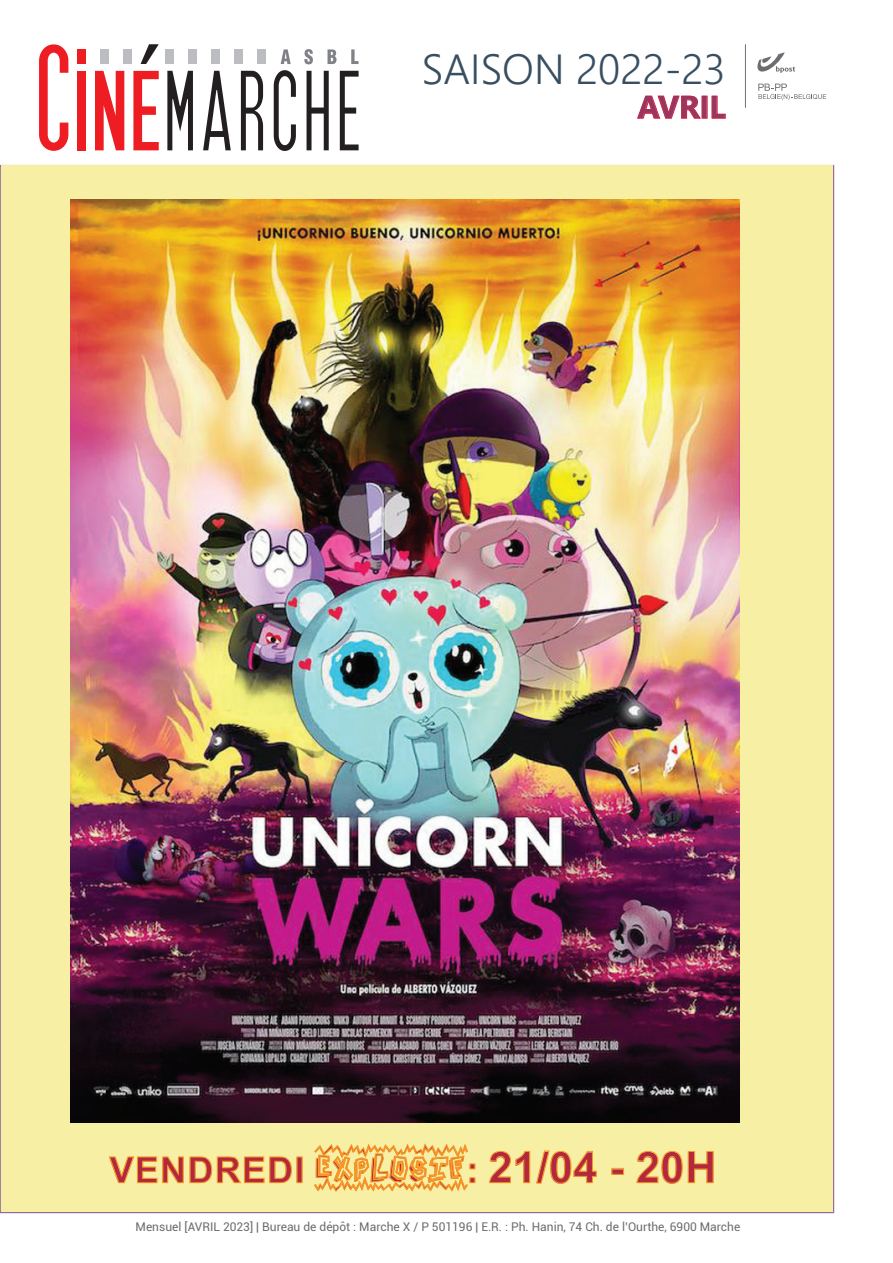
<style>
.page{position:relative;width:893px;height:1263px;background:#fff}
.page>*{position:absolute;margin:0;border:0;box-sizing:border-box;transform-origin:0 0}
.t1{font:300 42px "Segoe UI";color:#384e61}
.t2{font:700 36px "Arial";letter-spacing:.035em;color:#b2293d}
.t3{font:700 31.5px "Segoe UI";color:#9c355e}
.t4{font:12px "Roboto";color:#6c6d70}
.s1{font-family:"Batman Beatthehell Outta Me";font-weight:400}
.s2{font-size:43.5px}
</style>
<div class="page">
<div style="left:1px;top:166px;width:832px;height:1046px;background:#f7efa4"></div>
<img style="left:70px;top:200px;width:670px;height:923px">
<svg style="left:637px;top:95px;width:64px;height:24px"></svg>
<svg style="left:711px;top:95px;width:15px;height:24px"></svg>
<div style="left:188px;top:50px;width:9px;height:14px;background:#bcbdc0"></div>
<div style="left:211px;top:50px;width:9px;height:14px;background:#bcbdc0"></div>
<div style="left:166px;top:50px;width:8px;height:14px;background:#bcbdc0"></div>
<div style="left:234px;top:50px;width:9px;height:14px;background:#bcbdc0"></div>
<div style="left:257px;top:50px;width:9px;height:14px;background:#bcbdc0"></div>
<div style="left:100px;top:50px;width:9px;height:14px;background:#bcbdc0"></div>
<div style="left:123px;top:50px;width:9px;height:14px;background:#bcbdc0"></div>
<div style="left:77px;top:71px;width:9px;height:79px;background:#ee1d23"></div>
<svg style="left:39px;top:44px;width:29px;height:107px"></svg>
<svg style="left:95px;top:71px;width:29px;height:79px"></svg>
<svg style="left:133px;top:71px;width:26px;height:79px"></svg>
<div style="left:77px;top:50px;width:9px;height:14px;background:#ee1d23"></div>
<svg style="left:167px;top:71px;width:26px;height:79px"></svg>
<svg style="left:241px;top:71px;width:22px;height:79px"></svg>
<svg style="left:274px;top:70px;width:22px;height:81px"></svg>
<svg style="left:307px;top:71px;width:22px;height:79px"></svg>
<svg style="left:340px;top:71px;width:19px;height:79px"></svg>
<svg style="left:203px;top:71px;width:28px;height:79px"></svg>
<svg style="left:141px;top:44px;width:18px;height:20px"></svg>
<svg style="left:281px;top:49px;width:10px;height:15px"></svg>
<svg style="left:304px;top:49px;width:9px;height:15px"></svg>
<svg style="left:327px;top:49px;width:10px;height:15px"></svg>
<svg style="left:351px;top:49px;width:8px;height:15px"></svg>
<svg style="left:758px;top:84px;width:68px;height:16px"></svg>
<svg style="left:757px;top:52px;width:38px;height:21px"></svg>
<hr style="left:745px;top:44px;width:1px;height:64px;background:#6c6d70">
<svg style="left:109px;top:1156px;width:183px;height:27px"></svg>
<svg style="left:314px;top:1144px;width:162px;height:48px"></svg>
<svg style="left:489px;top:1151px;width:41px;height:32px"></svg>
<svg style="left:536px;top:1150px;width:61px;height:34px"></svg>
<div style="left:612px;top:1168px;width:12px;height:6px;border:1px solid #f79725"></div>
<svg style="left:636px;top:1151px;width:78px;height:33px"></svg>
<h1 class="t1" style="left:422px;top:29px;width:305px">SAISON 2022-23</h1>
<h3 class="t3" style="left:638px;top:77px;width:90px">AVRIL</h3>
<h2 class="t2" style="left:110px;top:1145px;width:608px">VENDREDI <span class="s1">EXPLOSIF</span>: <span class="s2">21/04 - 20H</span></h2>
<p class="t4" style="left:136px;top:1218px;width:606px">Mensuel [AVRIL 2023] | Bureau de dépôt : Marche X / P 501196 | E.R. : Ph. Hanin, 74 Ch. de l’Ourthe, 6900 Marche</p>
</div>
